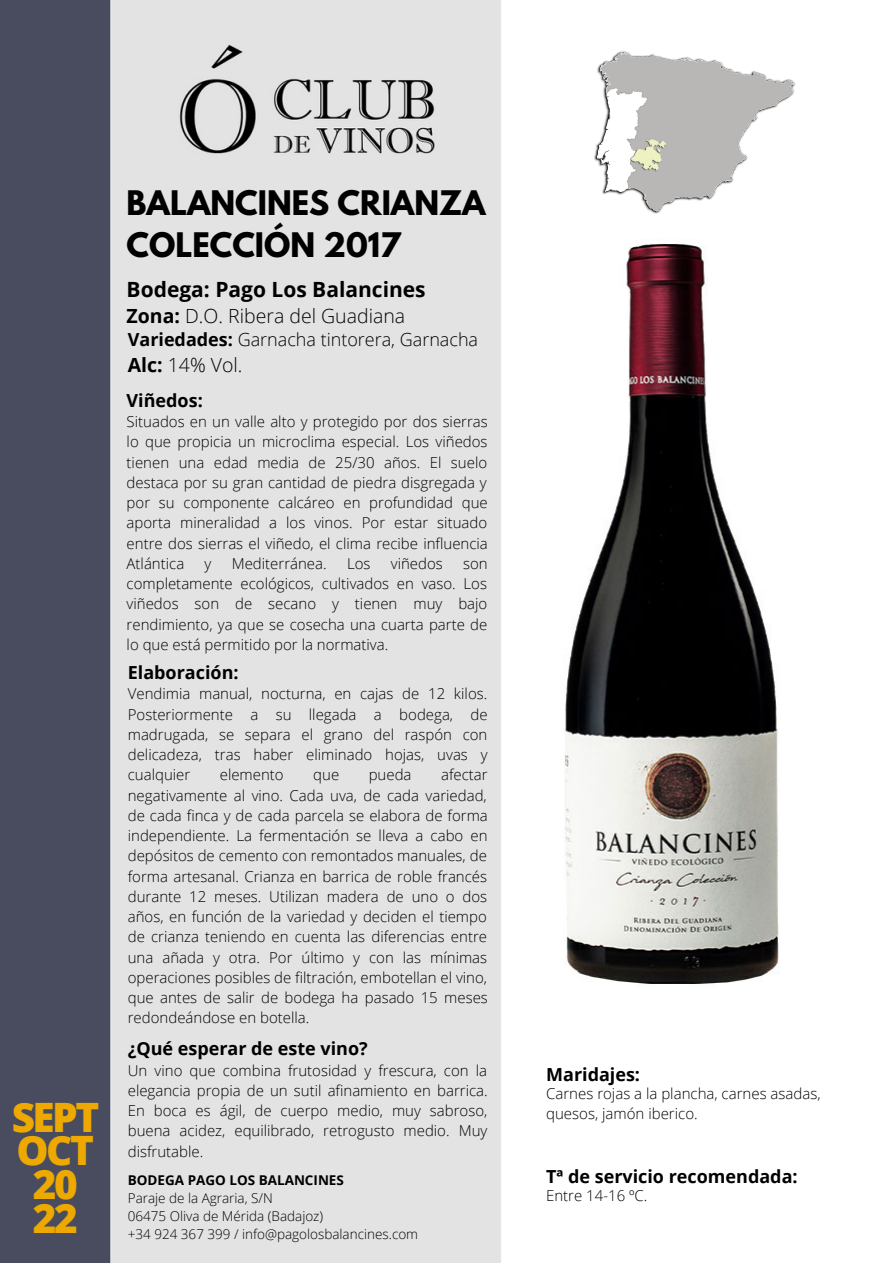
<style>
.page{position:relative;width:893px;height:1264px;background:#fff}
.page>*{position:absolute;margin:0;border:0;box-sizing:border-box;transform-origin:0 0}
.t1{font:800 40.5px/33.8px "Open Sans";letter-spacing:-.06em;color:#eda900;text-align:center}
.t2{font:700 30px/41.5px "League Spartan";color:#000}
.t3{font:700 21px "Open Sans";color:#000}
.t4{font:300 19.5px "Open Sans";color:#000}
.t5{font:700 18px "Open Sans";color:#000}
.t6{font:300 18px "Open Sans";color:#000}
.t7{font:300 15px/20.2px "Open Sans";color:#000;text-align:justify}
.t8{font:300 13.5px/18px "Open Sans";color:#000}
.t9{font:700 13.5px "Open Sans";color:#000}
.s1{font-weight:700}
</style>
<div class="page">
<img style="left:0;top:0;width:501px;height:1262px">
<img style="left:565px;top:244px;width:214px;height:740px">
<img style="left:594px;top:51px;width:201px;height:163px">
<h1 class="t1" style="left:12px;top:1098px;width:89px">SEPT<br>OCT<br>20<br>22</h1>
<h2 class="t2" style="left:127px;top:186px;width:360px">BALANCINES CRIANZA<br>COLECCIÓN 2017</h2>
<h3 class="t3" style="left:127px;top:274px;width:300px">Bodega: Pago Los Balancines</h3>
<p class="t6" style="left:128px;top:327px;width:352px"><span class="s1">Variedades:</span> Garnacha tintorera, Garnacha</p>
<h3 class="t4" style="left:128px;top:351px;width:116px"><span class="s1">Alc:</span> 14% Vol.</h3>
<p class="t5" style="left:127px;top:387px;width:78px">Viñedos:</p>
<h3 class="t4" style="left:127px;top:302px;width:280px"><span class="s1">Zona:</span> D.O. Ribera del Guadiana</h3>
<p class="t7" style="left:127px;top:411px;width:362px">Situados en un valle alto y protegido por dos sierras lo que propicia un microclima especial. Los viñedos tienen una edad media de 25/30 años. El suelo destaca por su gran cantidad de piedra disgregada y por su componente calcáreo en profundidad que aporta mineralidad a los vinos. Por estar situado entre dos sierras el viñedo, el clima recibe influencia Atlántica</p>
<p class="t7" style="left:204px;top:553px;width:8px">y</p>
<p class="t7" style="left:232px;top:553px;width:96px">Mediterránea.</p>
<p class="t7" style="left:347px;top:553px;width:25px">Los</p>
<p class="t7" style="left:391px;top:553px;width:53px">viñedos</p>
<p class="t7" style="left:127px;top:553px;width:362px;text-indent:336px">son completamente ecológicos, cultivados en vaso. Los viñedos son de secano y tienen muy bajo rendimiento, ya que se cosecha una cuarta parte de lo que está permitido por la normativa.</p>
<p class="t5" style="left:128px;top:660px;width:112px">Elaboración:</p>
<p class="t7" style="left:128px;top:683px;width:361px">Vendimia manual, nocturna, en cajas de 12 kilos.<br>Posteriormente a su llegada a bodega, de madrugada, se separa el grano del raspón con delicadeza, tras haber eliminado hojas, uvas y cualquier</p>
<p class="t7" style="left:128px;top:764px;width:361px;text-indent:313px">afectar negativamente al vino. Cada uva, de cada variedad, de cada finca y de cada parcela se elabora de forma independiente. La fermentación se lleva a cabo en depósitos de cemento con remontados manuales, de forma artesanal. Crianza en barrica de roble francés durante 12 meses. Utilizan madera de uno o dos años, en función de la variedad y deciden el tiempo de crianza teniendo en cuenta las diferencias entre una añada y otra. Por último y con las mínimas operaciones posibles de filtración, embotellan el vino, que antes de salir de bodega ha pasado 15 meses redondeándose en botella.</p>
<p class="t7" style="left:220px;top:764px;width:65px">elemento</p>
<p class="t7" style="left:313px;top:764px;width:27px">que</p>
<p class="t7" style="left:368px;top:764px;width:44px">pueda</p>
<p class="t5" style="left:128px;top:1035px;width:241px">¿Qué esperar de este vino?</p>
<p class="t7" style="left:128px;top:1059px;width:361px">Un vino que combina frutosidad y frescura, con la elegancia propia de un sutil afinamiento en barrica.<br>En boca es ágil, de cuerpo medio, muy sabroso, buena acidez, equilibrado, retrogusto medio. Muy disfrutable.</p>
<p class="t9" style="left:128px;top:1170px;width:218px">BODEGA PAGO LOS BALANCINES</p>
<p class="t8" style="left:128px;top:1188px;width:292px">Paraje de la Agraria, S/N<br>06475 Oliva de Mérida (Badajoz)<br>+34 924 367 399 / info@pagolosbalancines.com</p>
<p class="t5" style="left:546px;top:1061px;width:95px">Maridajes:</p>
<p class="t7" style="left:546px;top:1083px;width:276px">Carnes rojas a la plancha, carnes asadas, quesos, jamón iberico.</p>
<p class="t5" style="left:546px;top:1164px;width:253px">Tª de servicio recomendada:</p>
<p class="t7" style="left:546px;top:1185px;width:103px">Entre 14-16 ºC.</p>
</div>
